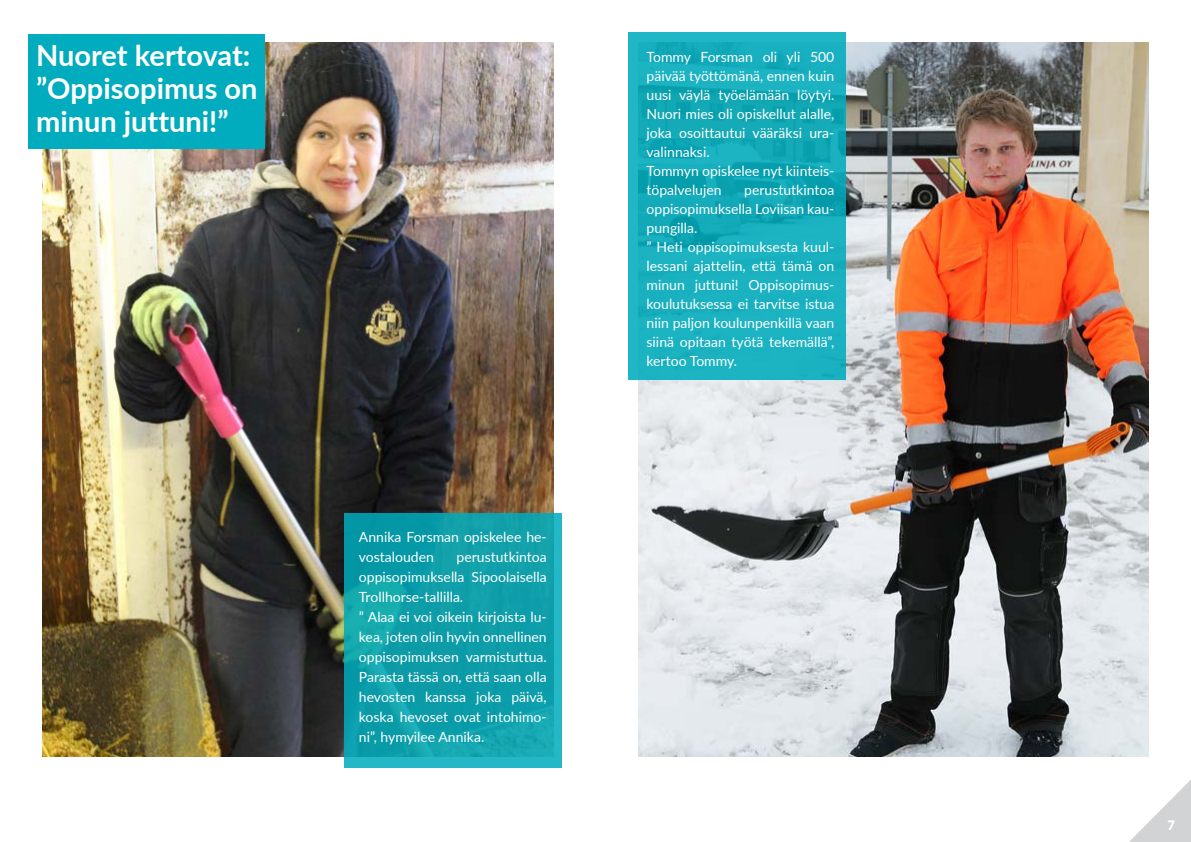
<style>
.page{position:relative;width:1191px;height:842px;background:#fff}
.page>*{position:absolute;margin:0;border:0;box-sizing:border-box;transform-origin:0 0}
.t1{font:700 29px/33px "Lato";color:#fff}
.t2{font:14px/19px "Lato";color:#fff}
.t3{font:900 13px "Lato";color:#fff}
</style>
<div class="page">
<svg style="left:1129px;top:780px;width:62px;height:62px"></svg>
<img style="left:638px;top:43px;width:510px;height:714px">
<img style="left:43px;top:43px;width:510px;height:714px">
<svg style="left:344px;top:514px;width:218px;height:254px;background:#0fa1ac"></svg>
<svg style="left:628px;top:33px;width:217px;height:347px;background:#15adbc"></svg>
<div style="left:28px;top:34px;width:237px;height:115px;background:#00acbd"></div>
<h1 class="t1" style="left:36px;top:38px;width:223px">Nuoret kertovat: ”Oppisopimus on minun juttuni!”</h1>
<p class="t2" style="left:359px;top:526px;width:189px;line-height:20px">Annika Forsman opiskelee he&shy;vostalouden</p>
<p class="t2" style="left:359px;top:546px;width:189px;line-height:20px;text-indent:98px">perustutkintoa oppisopimuksella Sipoolaisella<br>Trollhorse-tallilla.<br>” Alaa ei voi oikein kirjoista lu&shy;kea, joten olin hyvin onnellinen oppisopimuksen varmistuttua.<br>Parasta tässä on, että saan olla hevosten kanssa joka päivä, koska hevoset ovat intohimo&shy;ni”, hymyilee Annika.</p>
<p class="t2" style="left:646px;top:47px;width:189px">Tommy Forsman oli yli 500 päivää työttömänä, ennen kuin uusi väylä työelämään löytyi.<br>Nuori mies oli opiskellut alalle, joka osoittautui vääräksi ura&shy;valinnaksi.<br>Tommyn opiskelee nyt kiinteis&shy;töpalvelujen</p>
<p class="t2" style="left:646px;top:180px;width:189px;text-indent:98px">perustutkintoa oppisopimuksella Loviisan kau&shy;pungilla.<br>” Heti oppisopimuksesta kuul&shy;lessani ajattelin, että tämä on minun juttuni! Oppisopimus&shy;koulutuksessa ei tarvitse istua niin paljon koulunpenkillä vaan siinä opitaan työtä tekemällä”, kertoo Tommy.</p>
<p class="t3" style="left:1167px;top:815px;width:9px">7</p>
</div>
